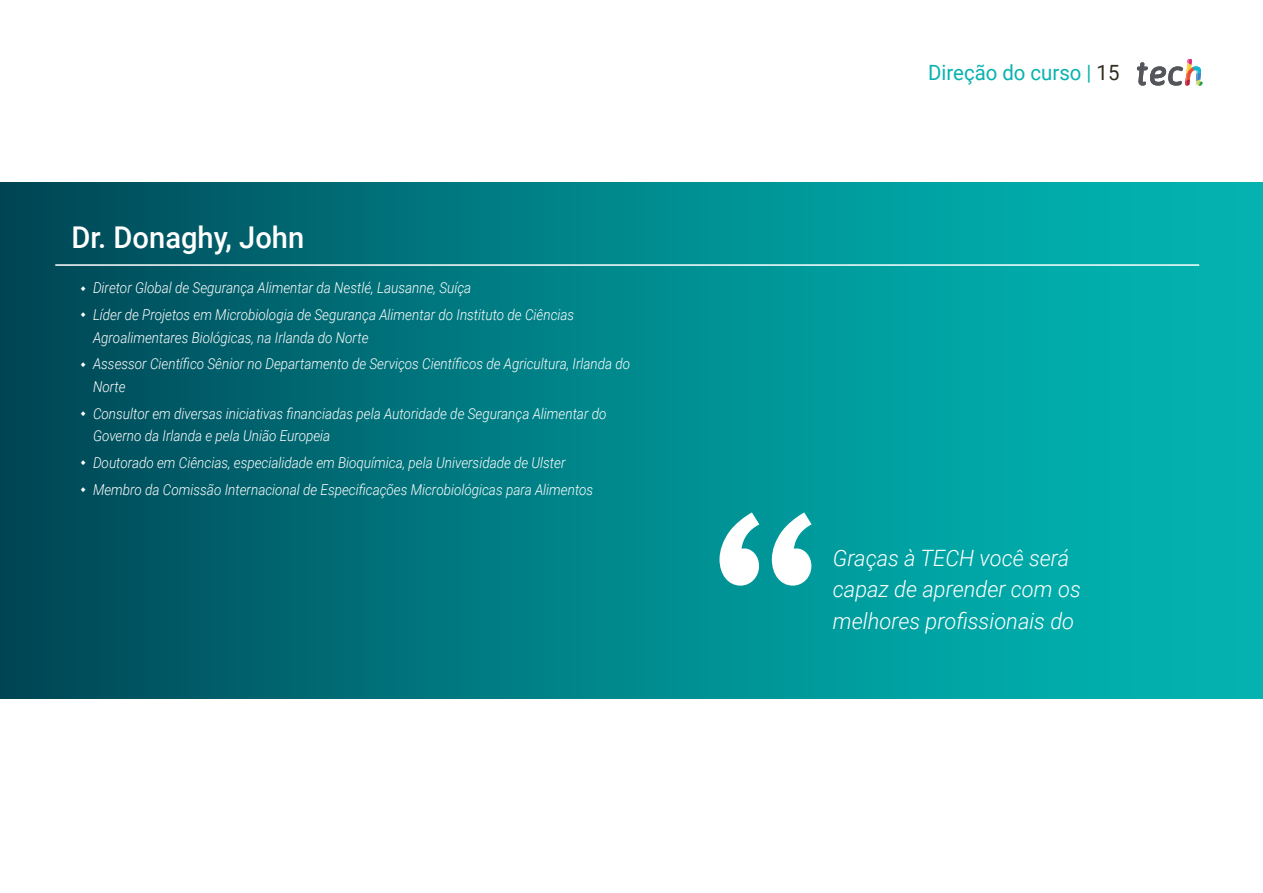
<style>
.page{position:relative;width:1263px;height:893px;background:#fff}
.page>*{position:absolute;margin:0;border:0;box-sizing:border-box;transform-origin:0 0}
.t1{font:500 30px "Roboto";color:#fff}
.t2{font:italic 300 22.5px/31.5px "Roboto";color:#fff}
.t3{font:21px "Roboto";color:#09b2af}
.t4{font:italic 300 15px/26.7px "Roboto";color:#fff;scale:.9 1}
.s1{color:#312e20}
</style>
<div class="page">
<div style="left:0;top:182px;width:1263px;height:516px;background:linear-gradient(to right,#004c5a,#01bfba)"></div>
<hr style="left:55px;top:264px;width:1144px;height:2px;background:#fff">
<svg style="left:719px;top:512px;width:93px;height:74px"></svg>
<svg style="left:1137px;top:59px;width:65px;height:27px"></svg>
<svg style="left:81px;top:286px;width:5px;height:5px"></svg>
<svg style="left:81px;top:313px;width:5px;height:5px"></svg>
<svg style="left:81px;top:362px;width:5px;height:5px"></svg>
<svg style="left:81px;top:411px;width:5px;height:5px"></svg>
<svg style="left:81px;top:460px;width:5px;height:5px"></svg>
<svg style="left:81px;top:487px;width:5px;height:5px"></svg>
<h1 class="t1" style="left:71px;top:216px;width:234px">Dr. Donaghy, John</h1>
<p class="t4" style="left:93px;top:274px;width:536px">Diretor Global de Segurança Alimentar da Nestlé, Lausanne, Suíça<br>Líder de Projetos em Microbiologia de Segurança Alimentar do Instituto de Ciências</p>
<p class="t4" style="left:93px;top:323px;width:598px">Agroalimentares Biológicas, na Irlanda do Norte<br>Assessor Científico Sênior no Departamento de Serviços Científicos de Agricultura, Irlanda do</p>
<p class="t4" style="left:93px;top:373px;width:572px">Norte<br>Consultor em diversas iniciativas financiadas pela Autoridade de Segurança Alimentar do</p>
<p class="t4" style="left:93px;top:422px;width:557px">Governo da Irlanda e pela União Europeia<br>Doutorado em Ciências, especialidade em Bioquímica, pela Universidade de Ulster<br>Membro da Comissão Internacional de Especificações Microbiológicas para Alimentos</p>
<h3 class="t3" style="left:928px;top:57px;width:193px">Direção do curso | <span class="s1">15</span></h3>
<h2 class="t2" style="left:833px;top:541px;width:249px">Graças à TECH você será capaz de aprender com os melhores profissionais do</h2>
</div>
